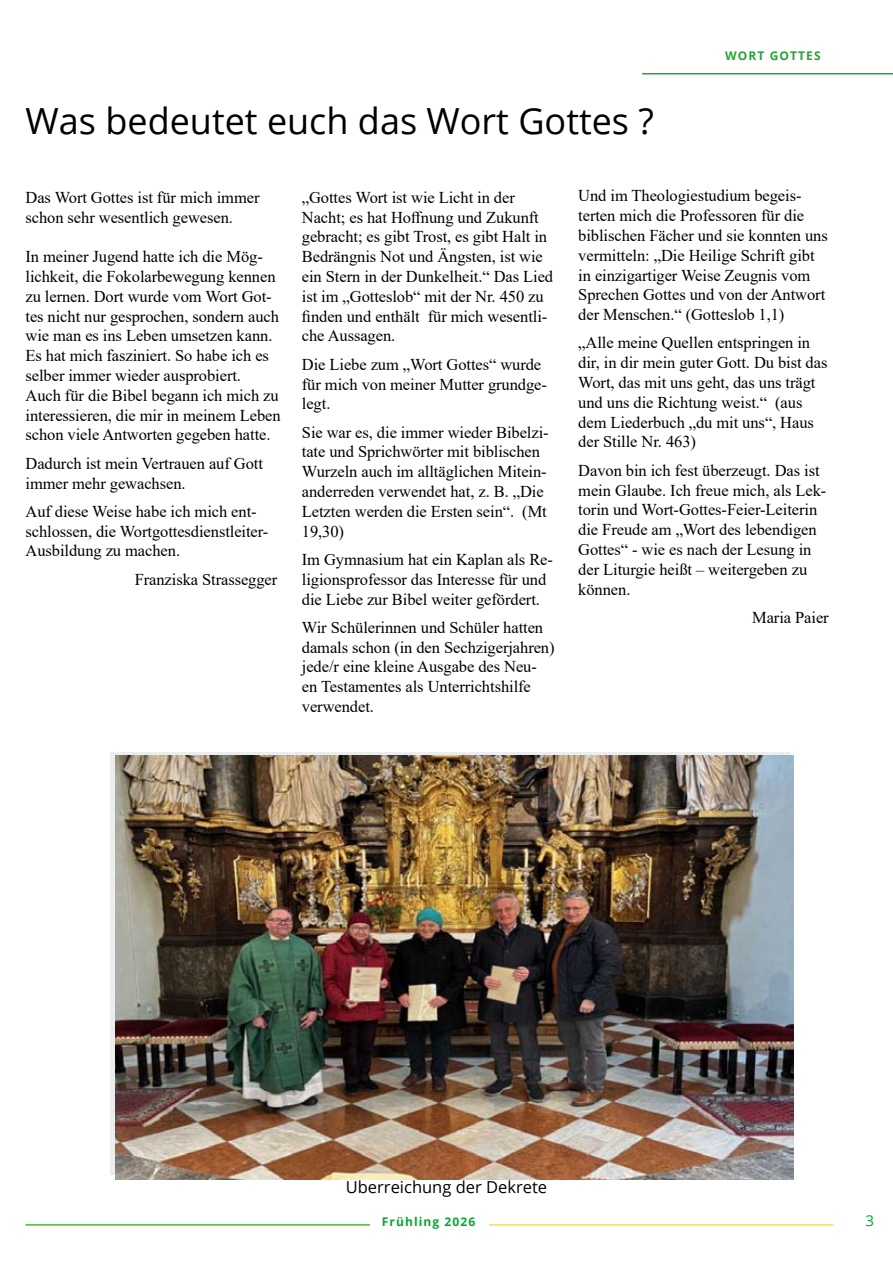
<style>
.page{position:relative;width:893px;height:1263px;background:#fff}
.page>*{position:absolute;margin:0;border:0;box-sizing:border-box;transform-origin:0 0}
.t1{font:36px "Open Sans";color:#000}
.t2{font:16.5px/19.8px "Times New Roman";letter-spacing:-.005em;color:#000}
.t3{font:16.5px "Open Sans";color:#000}
.t4{font:15px "Open Sans";color:#00aa31}
.t5{font:700 12px "Open Sans";letter-spacing:.09em;color:#00aa31}
.t6{font:700 12px "Open Sans";color:#28a335}
</style>
<div class="page">
<hr style="left:489px;top:1224px;width:344px;height:1px;background:#fc0">
<hr style="left:26px;top:1224px;width:344px;height:1px;background:#00aa31">
<img style="left:116px;top:756px;width:678px;height:423px">
<hr style="left:642px;top:73px;width:251px;height:1px;background:#28a335">
<h1 class="t1" style="left:26px;top:96px;width:630px">Was bedeutet euch das Wort Gottes ?</h1>
<p class="t6" style="left:725px;top:47px;width:23px">WORT</p>
<p class="t6" style="left:770px;top:47px;width:19px">GOTT</p>
<p class="t6" style="left:806px;top:47px;width:16px">ES</p>
<p class="t2" style="left:26px;top:187px;width:235px">Das Wort Gottes ist für mich immer schon sehr wesentlich gewesen.</p>
<p class="t2" style="left:26px;top:246px;width:257px">In meiner Jugend hatte ich die Mög&shy;lichkeit, die Fokolarbewegung kennen zu lernen. Dort wurde vom Wort Got&shy;tes nicht nur gesprochen, sondern auch wie man es ins Leben umsetzen kann.<br>Es hat mich fasziniert. So habe ich es selber immer wieder ausprobiert.<br>Auch für die Bibel begann ich mich zu interessieren, die mir in meinem Leben schon viele Antworten gegeben hatte.</p>
<p class="t2" style="left:26px;top:453px;width:239px">Dadurch ist mein Vertrauen auf Gott immer mehr gewachsen.</p>
<p class="t2" style="left:26px;top:501px;width:244px">Auf diese Weise habe ich mich ent&shy;schlossen, die Wortgottesdienstleiter-<br>Ausbildung zu machen.</p>
<p class="t2" style="left:135px;top:569px;width:144px">Franziska Strassegger</p>
<p class="t2" style="left:302px;top:187px;width:253px">„Gottes Wort ist wie Licht in der Nacht; es hat Hoffnung und Zukunft gebracht; es gibt Trost, es gibt Halt in Bedrängnis Not und Ängsten, ist wie ein Stern in der Dunkelheit.“ Das Lied ist im „Gotteslob“ mit der Nr. 450 zu finden und enthält für mich wesentli&shy;che Aussagen.</p>
<p class="t2" style="left:302px;top:354px;width:247px">Die Liebe zum „Wort Gottes“ wurde für mich von meiner Mutter grundge&shy;legt.</p>
<p class="t2" style="left:302px;top:422px;width:248px">Sie war es, die immer wieder Bibelzi&shy;tate und Sprichwörter mit biblischen<br>Wurzeln auch im alltäglichen Mitein&shy;anderreden verwendet hat, z. B. „Die<br>Letzten werden die Ersten sein“. (Mt<br>19,30)</p>
<p class="t2" style="left:302px;top:549px;width:253px">Im Gymnasium hat ein Kaplan als Re&shy;ligionsprofessor das Interesse für und die Liebe zur Bibel weiter gefördert.</p>
<p class="t2" style="left:302px;top:617px;width:254px">Wir Schülerinnen und Schüler hatten damals schon (in den Sechzigerjahren) jede/r eine kleine Ausgabe des Neu&shy;en Testamentes als Unterrichtshilfe verwendet.</p>
<p class="t2" style="left:578px;top:185px;width:251px">Und im Theologiestudium begeis&shy;terten mich die Professoren für die biblischen Fächer und sie konnten uns vermitteln: „Die Heilige Schrift gibt in einzigartiger Weise Zeugnis vom Sprechen Gottes und von der Antwort der Menschen.“ (Gotteslob 1,1)</p>
<p class="t2" style="left:578px;top:332px;width:251px">„Alle meine Quellen entspringen in dir, in dir mein guter Gott. Du bist das<br>Wort, das mit uns geht, das uns trägt und uns die Richtung weist.“ (aus dem Liederbuch „du mit uns“, Haus der Stille Nr. 463)</p>
<p class="t2" style="left:578px;top:460px;width:250px">Davon bin ich fest überzeugt. Das ist mein Glaube. Ich freue mich, als Lek&shy;torin und Wort-Gottes-Feier-Leiterin die Freude am „Wort des lebendigen<br>Gottes“ - wie es nach der Lesung in der Liturgie heißt – weitergeben zu können.</p>
<p class="t2" style="left:752px;top:607px;width:78px">Maria Paier</p>
<p class="t3" style="left:346px;top:1175px;width:203px">Überreichung der Dekrete</p>
<p class="t5" style="left:382px;top:1213px;width:95px">Frühling 2026</p>
<p class="t4" style="left:866px;top:1210px;width:10px">3</p>
</div>
